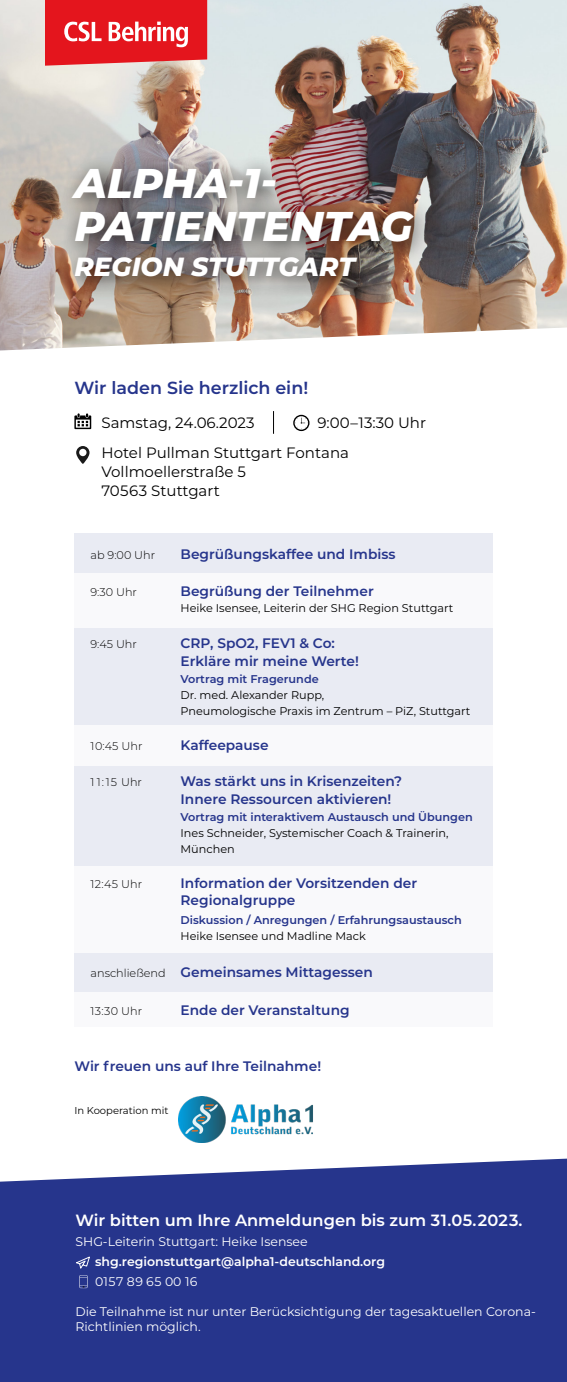
<style>
.page{position:relative;width:567px;height:1382px;background:#fff}
.page>*{position:absolute;margin:0;border:0;box-sizing:border-box;transform-origin:0 0}
.t1{font:italic 800 41.5px "Montserrat";color:#fff}
.t2{font:italic 800 26.25px "Montserrat";color:#fff}
.t3{font:600 17.5px "Montserrat";color:#26358c}
.t4{font:600 16.25px "Montserrat";color:#fff}
.t5{font:15px "Montserrat";color:#000}
.t6{font:600 13.75px/18.8px "Montserrat";color:#26358c}
.t7{font:12.5px/15px "Montserrat";color:#fff}
.t8{font:600 12.5px "Montserrat";color:#fff}
.t9{font:12.5px "Montserrat";letter-spacing:.025em;color:#fff}
.t10{font:11.25px/16.2px "Montserrat";color:#000}
.t11{font:600 11.25px "Montserrat";color:#26358c}
.t12{font:300 11.25px "Montserrat";color:#000}
.t13{font:10px "Montserrat";color:#000}
.s1{font-weight:300;font-size:11.25px;color:#000}
</style>
<div class="page">
<div style="left:0;top:1159px;width:567px;height:223px;background:#26358c"></div>
<img style="left:0;top:0;width:567px;height:350px">
<svg style="left:45px;top:0;width:162px;height:66px;background:#e6373d"></svg>
<div style="left:60px;top:154px;width:375px;height:145px;background:#000;opacity:.85"></div>
<svg style="left:74px;top:413px;width:17px;height:16px"></svg>
<svg style="left:293px;top:415px;width:16px;height:16px"></svg>
<svg style="left:295px;top:416px;width:13px;height:14px"></svg>
<svg style="left:295px;top:417px;width:12px;height:12px"></svg>
<svg style="left:273px;top:411px;width:1px;height:23px"></svg>
<svg style="left:76px;top:446px;width:14px;height:18px"></svg>
<div style="left:74px;top:534px;width:419px;height:493px;background:#e9ebf3"></div>
<div style="left:66px;top:725px;width:434px;height:40px;background:#fff"></div>
<div style="left:66px;top:867px;width:434px;height:86px;background:#fff"></div>
<div style="left:66px;top:992px;width:434px;height:35px;background:#fff"></div>
<div style="left:66px;top:573px;width:434px;height:55px;background:#fff"></div>
<img style="left:179px;top:1096px;width:134px;height:47px">
<svg style="left:75px;top:1256px;width:15px;height:13px"></svg>
<svg style="left:79px;top:1275px;width:9px;height:13px"></svg>
<p class="t1" style="left:74px;top:153px;width:204px">ALPHA-1-</p>
<p class="t1" style="left:74px;top:196px;width:340px">PATIENTENTAG</p>
<p class="t2" style="left:74px;top:247px;width:282px">REGION STUTTGART</p>
<p class="t3" style="left:74px;top:376px;width:235px">Wir laden Sie herzlich ein!</p>
<p class="t5" style="left:102px;top:412px;width:154px">Samstag, 24.06.2023</p>
<p class="t5" style="left:317px;top:412px;width:110px">9:00–13:30 Uhr</p>
<p class="t5" style="left:102px;top:443px;width:249px">Hotel Pullman Stuttgart Fontana</p>
<p class="t5" style="left:102px;top:461px;width:146px">Vollmoellerstraße 5</p>
<p class="t5" style="left:102px;top:480px;width:120px">70563 Stuttgart</p>
<p class="t12" style="left:91px;top:547px;width:66px">ab 9:00 Uhr</p>
<p class="t6" style="left:181px;top:544px;width:216px">Begrüßungskaffee und Imbiss</p>
<p class="t12" style="left:91px;top:584px;width:48px">9:30 Uhr</p>
<p class="t6" style="left:181px;top:581px;width:195px">Begrüßung der Teilnehmer</p>
<p class="t10" style="left:181px;top:600px;width:274px">Heike Isensee, Leiterin der SHG Region Stuttgart</p>
<p class="t12" style="left:91px;top:636px;width:48px">9:45 Uhr</p>
<p class="t6" style="left:181px;top:633px;width:180px">CRP, SpO2, FEV1 &amp; Co:<br>Erkläre mir meine Werte!</p>
<p class="t11" style="left:181px;top:671px;width:140px">Vortrag mit Fragerunde</p>
<p class="t10" style="left:181px;top:686px;width:291px">Dr. med. Alexander Rupp,<br>Pneumologische Praxis im Zentrum – PiZ, Stuttgart</p>
<p class="t12" style="left:91px;top:739px;width:53px">10:45 Uhr</p>
<p class="t6" style="left:181px;top:735px;width:90px">Kaffeepause</p>
<p class="t12" style="left:91px;top:774px;width:53px">11:15 Uhr</p>
<p class="t6" style="left:181px;top:771px;width:223px">Was stärkt uns in Krisenzeiten?<br>Innere Ressourcen aktivieren!</p>
<p class="t11" style="left:181px;top:809px;width:294px">Vortrag mit interaktivem Austausch und Übungen</p>
<p class="t10" style="left:181px;top:824px;width:269px">Ines Schneider, Systemischer Coach &amp; Trainerin,<br>München</p>
<p class="t12" style="left:91px;top:877px;width:53px">12:45 Uhr</p>
<p class="t6" style="left:181px;top:875px;width:238px;line-height:16.5px">Information der Vorsitzenden der<br>Regionalgruppe</p>
<p class="t11" style="left:181px;top:912px;width:283px">Diskussion / Anregungen / Erfahrungsaustausch</p>
<p class="t10" style="left:181px;top:927px;width:187px">Heike Isensee und Madline Mack</p>
<p class="t6" style="left:91px;top:962px;width:284px"><span class="s1">anschließend</span> Gemeinsames Mittagessen</p>
<p class="t12" style="left:91px;top:1003px;width:53px">13:30 Uhr</p>
<p class="t6" style="left:181px;top:1000px;width:171px">Ende der Veranstaltung</p>
<p class="t6" style="left:74px;top:1056px;width:248px">Wir freuen uns auf Ihre Teilnahme!</p>
<p class="t13" style="left:74px;top:1104px;width:96px">In Kooperation mit</p>
<p class="t4" style="left:75px;top:1209px;width:448px">Wir bitten um Ihre Anmeldungen bis zum 31.05.2023.</p>
<p class="t7" style="left:75px;top:1233px;width:234px">SHG-Leiterin Stuttgart: Heike Isensee</p>
<p class="t8" style="left:95px;top:1253px;width:291px">shg.regionstuttgart@alpha1-deutschland.org</p>
<p class="t9" style="left:95px;top:1273px;width:104px">0157 89 65 00 16</p>
<p class="t7" style="left:75px;top:1303px;width:462px">Die Teilnahme ist nur unter Berücksichtigung der tagesaktuellen Corona-<br>Richtlinien möglich.</p>
</div>
